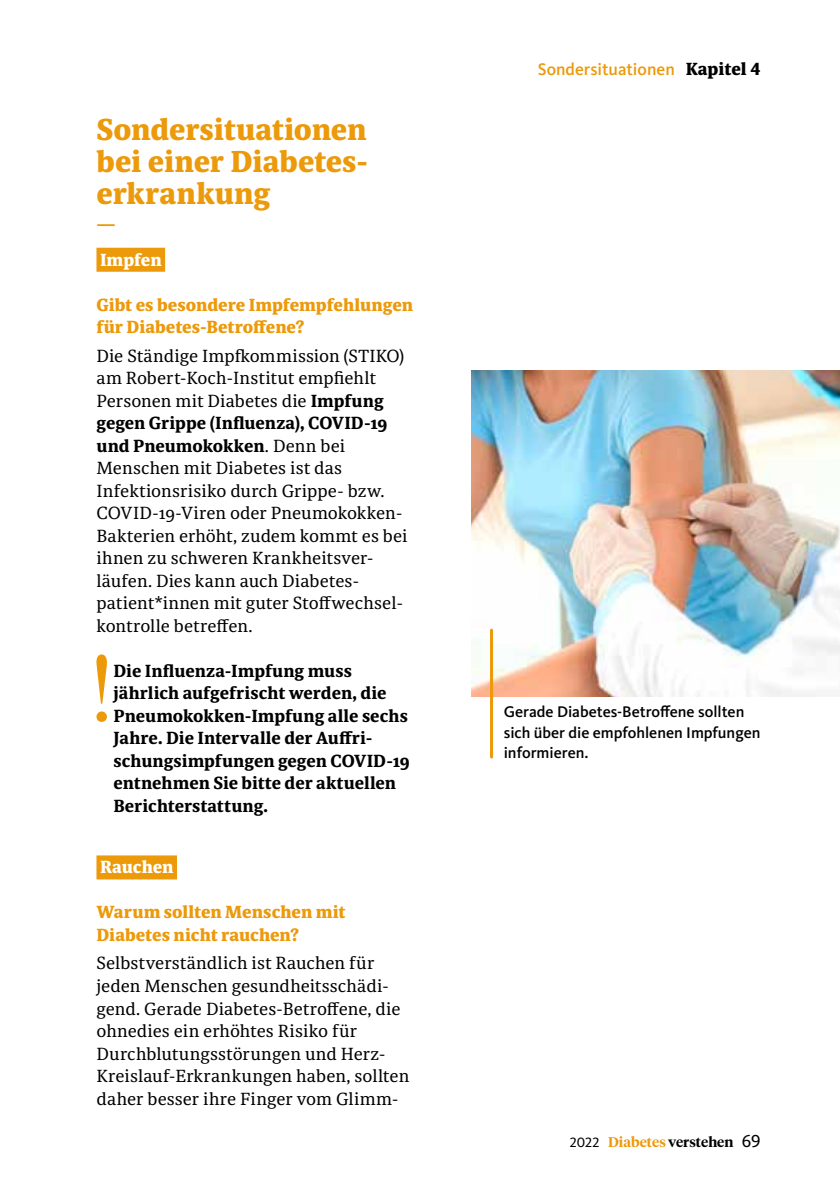
<style>
.page{position:relative;width:840px;height:1191px;background:#fff}
.page>*{position:absolute;margin:0;border:0;box-sizing:border-box;transform-origin:0 0}
.t1{font:800 30px/32px "Sindelar";letter-spacing:-.005em;color:#ec990a;text-align:justify}
.t2{font:17.4px/22.6px "Sindelar Regular A";color:#000}
.t3{font:700 17.4px/22.4px "Sindelar";letter-spacing:-.005em;color:#000}
.t4{font:800 17.4px/22.4px "Sindelar";letter-spacing:-.005em;color:#ec990a}
.t5{font:500 17.4px "Kievit OT";color:#ec990a}
.t6{font:800 17.4px "Sindelar";letter-spacing:-.005em;color:#fff}
.t7{font:500 16px/20.4px "Kievit OT";color:#000}
.t8{font:600 14px "Tiempos Headline";letter-spacing:.005em;color:#000}
.s1{font-family:"Sindelar";font-weight:700}
.s2{font-family:"Sindelar Regular A";font-weight:400}
.s3{font-family:"Sindelar";font-weight:800;color:#000}
.s4{font-family:"Kievit OT";font-weight:400}
.s5{color:#ec990a}
.s6{font-family:"Kievit OT";font-weight:400;font-size:18px}
</style>
<div class="page">
<div style="left:96px;top:248px;width:69px;height:24px;background:#ec990a"></div>
<div style="left:96px;top:855px;width:81px;height:24px;background:#ec990a"></div>
<svg style="left:96px;top:654px;width:11px;height:68px"></svg>
<img style="left:471px;top:370px;width:368px;height:326px">
<hr style="left:489px;top:630px;width:3px;height:127px;background:#ec990a">
<h1 class="t1" style="left:96px;top:115px;width:271px">Sondersituationen bei einer Diabetes&shy;erkrankung</h1>
<p class="t4" style="left:96px;top:214px;width:21px">—</p>
<p class="t6" style="left:100px;top:249px;width:63px">Impfen</p>
<p class="t4" style="left:96px;top:294px;width:318px">Gibt es besondere Impfempfehlungen für Diabetes-Betroffene?</p>
<p class="t2" style="left:96px;top:345px;width:309px">Die Ständige Impfkommission (STIKO) am Robert-Koch-Institut empfiehlt<br>Personen mit Diabetes die <span class="s1">Impfung</span></p>
<p class="t3" style="left:96px;top:413px;width:292px">gegen Grippe (Influenza), COVID-19 und Pneumokokken<span class="s2">. Denn bei</span></p>
<p class="t2" style="left:96px;top:458px;width:312px">Menschen mit Diabetes ist das Infektionsrisiko durch Grippe- bzw.<br>COVID-19-Viren oder Pneumokokken-Bakterien erhöht, zudem kommt es bei ihnen zu schweren Krankheitsver&shy;läufen. Dies kann auch Diabetes&shy;patient*innen mit guter Stoffwechsel&shy;kontrolle betreffen.</p>
<p class="t3" style="left:113px;top:660px;width:298px">Die Influenza-Impfung muss jährlich aufgefrischt werden, die<br>Pneumokokken-Impfung alle sechs<br>Jahre. Die Intervalle der Auffri&shy;schungsimpfungen gegen COVID-19 entnehmen Sie bitte der aktuellen<br>Berichterstattung.</p>
<p class="t6" style="left:100px;top:857px;width:75px">Rauchen</p>
<p class="t4" style="left:96px;top:902px;width:250px">Warum sollten Menschen mit<br>Diabetes nicht rauchen?</p>
<p class="t2" style="left:96px;top:953px;width:314px">Selbstverständlich ist Rauchen für jeden Menschen gesundheitsschädi&shy;gend. Gerade Diabetes-Betroffene, die ohnedies ein erhöhtes Risiko für Durchblutungsstörungen und Herz-Kreislauf-Erkrankungen haben, sollten daher besser ihre Finger vom Glimm-</p>
<p class="t5" style="left:537px;top:59px;width:224px">Sondersituationen <span class="s3">Kapitel 4</span></p>
<p class="t7" style="left:503px;top:702px;width:258px">Gerade Diabetes-Betroffene sollten sich über die empfohlenen Impfungen informieren.</p>
<p class="t8" style="left:569px;top:1132px;width:192px"><span class="s4">2022</span> <span class="s5">Diabetes</span> verstehen <span class="s6">69</span></p>
</div>
